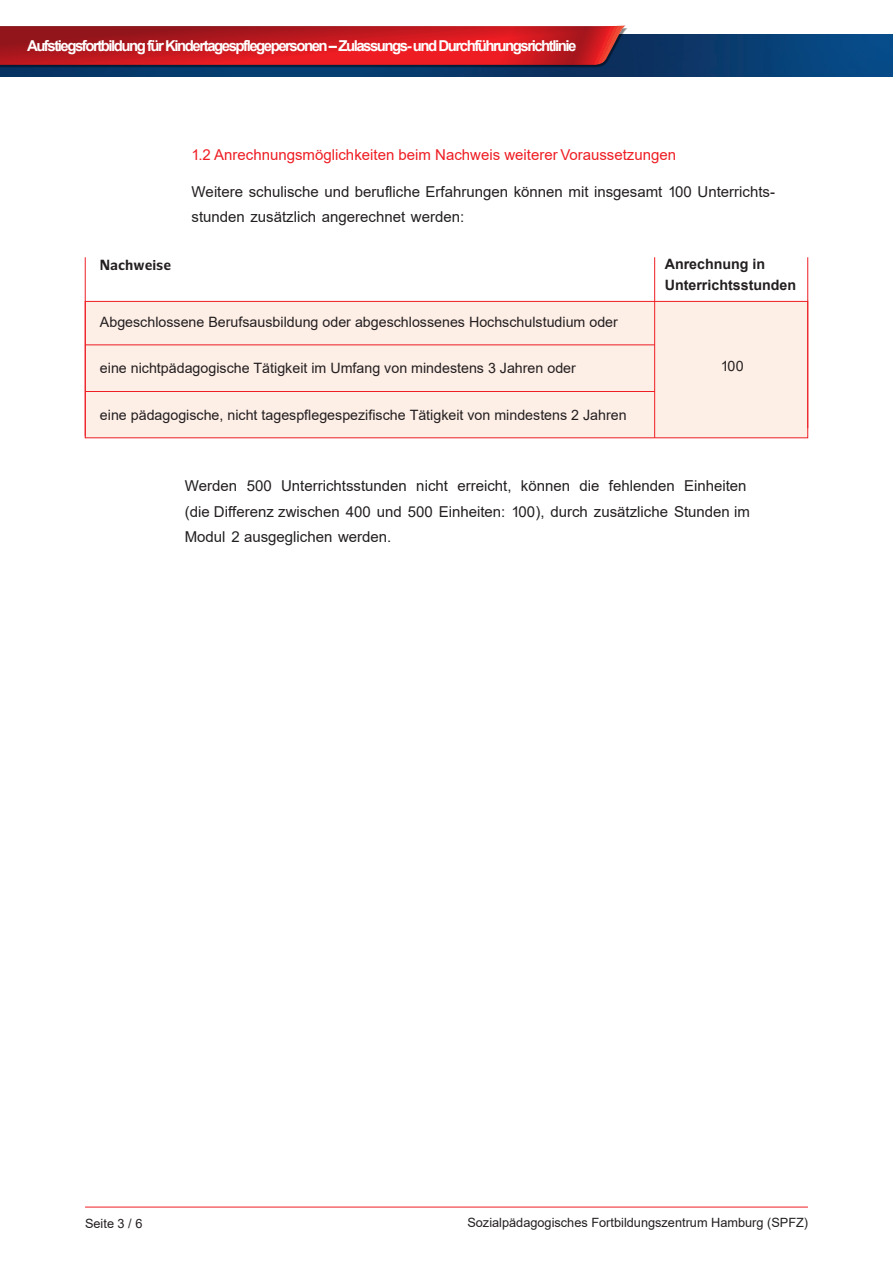
<style>
.page{position:relative;width:893px;height:1263px;background:#fff}
.page>*{position:absolute;margin:0;border:0;box-sizing:border-box;transform-origin:0 0}
.text{font:15px/25.5px "Arial";color:#231f20}
.t1{font:700 15px "Arial";letter-spacing:-.1em;color:#fff}
.text-2{font:15px "Arial";color:#ee1d23}
.text_in_Tabellen{font:14.25px "Arial";color:#231f20}
.text_in_Tabellen-2{font:700 14.25px/21px "Arial";color:#231f20}
.text_in_Tabellen-3{font:700 14.25px "Hamburg Sans";color:#231f20}
.t2{font:12.75px "Arial";color:#231f20}
.t3{font:12.75px "Arial";color:#231f20}
</style>
<div class="page">
<hr style="left:85px;top:1207px;width:723px;height:1px;background:#ee1d23">
<img style="left:0;top:34px;width:893px;height:43px">
<div style="left:0;top:28px;width:628px;height:40px;background:#231f20;opacity:.55"></div>
<svg style="left:0;top:26px;width:625px;height:39px;background:#c11a21"></svg>
<div style="left:85px;top:301px;width:723px;height:137px;background:#fdeee6;border:1px solid #ee1d23"></div>
<hr style="left:85px;top:345px;width:570px;height:1px;background:#ee1d23">
<hr style="left:85px;top:391px;width:570px;height:1px;background:#ee1d23">
<hr style="left:654px;top:257px;width:1px;height:181px;background:#ee1d23">
<hr style="left:807px;top:257px;width:1px;height:171px;background:#ee1d23">
<hr style="left:85px;top:257px;width:1px;height:179px;background:#ee1d23">
<p class="t1" style="left:27px;top:36px;width:551px">Aufstiegsfortbildung für Kindertagespflegepersonen – Zulassungs- und Durchführungsrichtlinie</p>
<p class="text_in_Tabellen-3" style="left:100px;top:257px;width:73px">Nachweise</p>
<p class="text-2" style="left:191px;top:145px;width:486px">1.2 Anrechnungsmöglichkeiten beim Nachweis weiterer Voraussetzungen</p>
<p class="text" style="left:191px;top:179px;width:585px;line-height:24.9px">Weitere schulische und berufliche Erfahrungen können mit insgesamt 100 Unterrichts&shy;stunden zusätzlich angerechnet werden:</p>
<p class="text_in_Tabellen-2" style="left:665px;top:253px;width:133px">Anrechnung in<br>Unterrichtsstunden</p>
<p class="text_in_Tabellen" style="left:100px;top:312px;width:519px">Abgeschlossene Berufsausbildung oder abgeschlossenes Hochschulstudium oder</p>
<p class="text_in_Tabellen" style="left:100px;top:358px;width:478px">eine nichtpädagogische Tätigkeit im Umfang von mindestens 3 Jahren oder</p>
<p class="text_in_Tabellen" style="left:721px;top:356px;width:24px">100</p>
<p class="text_in_Tabellen" style="left:100px;top:405px;width:528px">eine pädagogische, nicht tagespflegespezifische Tätigkeit von mindestens 2 Jahren</p>
<p class="text" style="left:185px;top:473px;width:567px">Werden 500 Unterrichtsstunden nicht erreicht, können die fehlenden Einheiten (die Differenz zwischen 400 und 500 Einheiten: 100), durch zusätzliche Stunden im<br>Modul 2 ausgeglichen werden.</p>
<p class="t3" style="left:85px;top:1214px;width:59px">Seite 3 / 6</p>
<p class="t2" style="left:467px;top:1213px;width:342px">Sozialpädagogisches Fortbildungszentrum Hamburg (SPFZ)</p>
</div>
